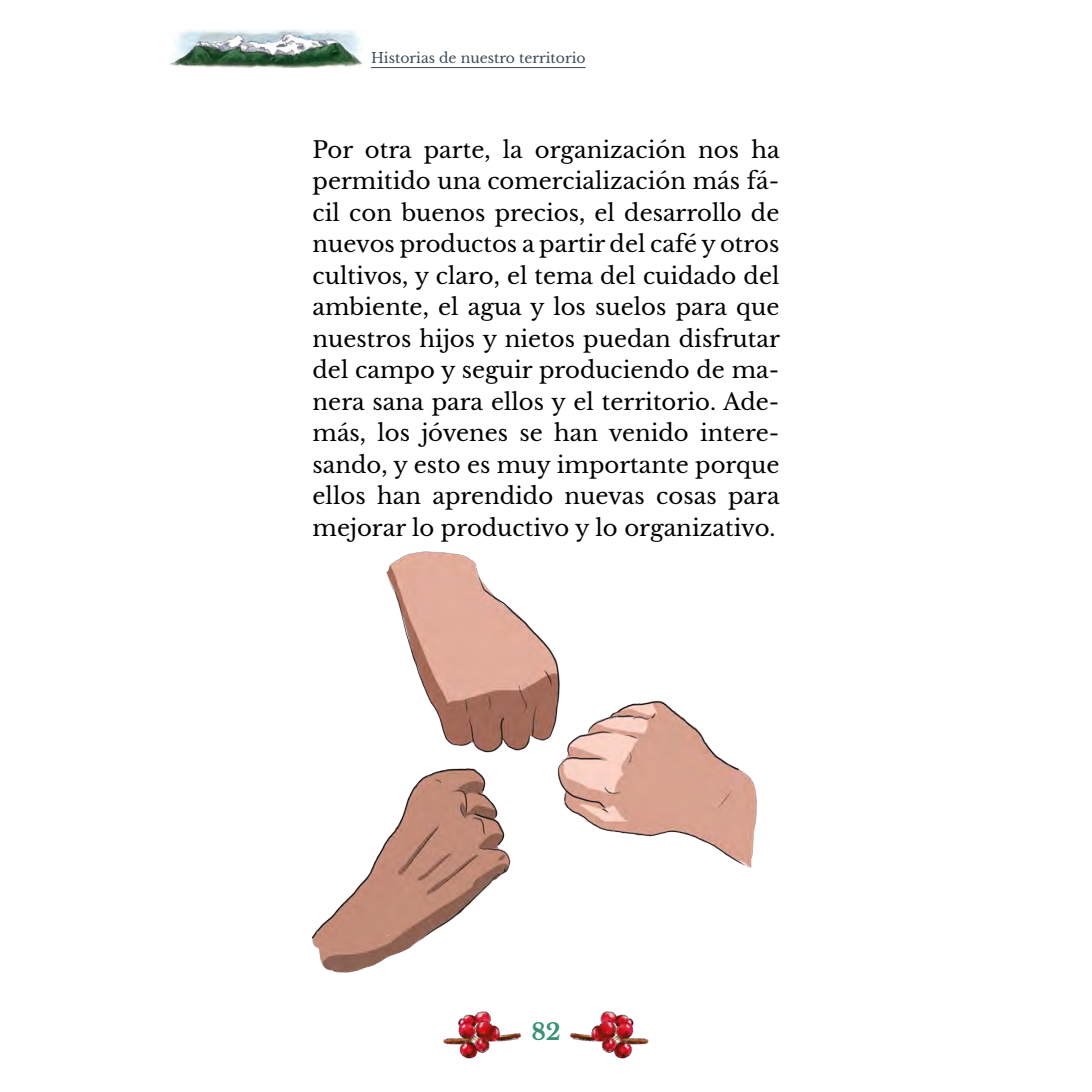
<style>
.page{position:relative;width:1092px;height:1092px;background:#fff}
.page>*{position:absolute;margin:0;border:0;box-sizing:border-box;transform-origin:0 0}
.t1{font:22.75px/31.5px "Libre Baskerville";color:#000;text-align:justify}
.t2{font:700 22.75px "Libre Baskerville";color:#379372}
.t3{font:14px "Libre Baskerville";color:#3a4b5a}
</style>
<div class="page">
<img style="left:169px;top:29px;width:194px;height:39px">
<hr style="left:371px;top:67px;width:214px;height:1px;background:#3a4b5a">
<img style="left:443px;top:1011px;width:79px;height:48px">
<img style="left:570px;top:1011px;width:79px;height:48px">
<img style="left:312px;top:551px;width:445px;height:422px">
<p class="t3" style="left:371px;top:49px;width:216px">Historias de nuestro territorio</p>
<p class="t1" style="left:312px;top:134px;width:469px">Por otra parte, la organización nos ha permitido una comercialización más fá&shy;cil con buenos precios, el desarrollo de nuevos productos a partir del café y otros cultivos, y claro, el tema del cuidado del ambiente, el agua y los suelos para que nuestros hijos y nietos puedan disfrutar del campo y seguir produciendo de ma&shy;nera sana para ellos y el territorio. Ade&shy;más, los jóvenes se han venido intere&shy;sando, y esto es muy importante porque ellos han aprendido nuevas cosas para mejorar lo productivo y lo organizativo.</p>
<p class="t2" style="left:531px;top:1017px;width:31px">82</p>
</div>
